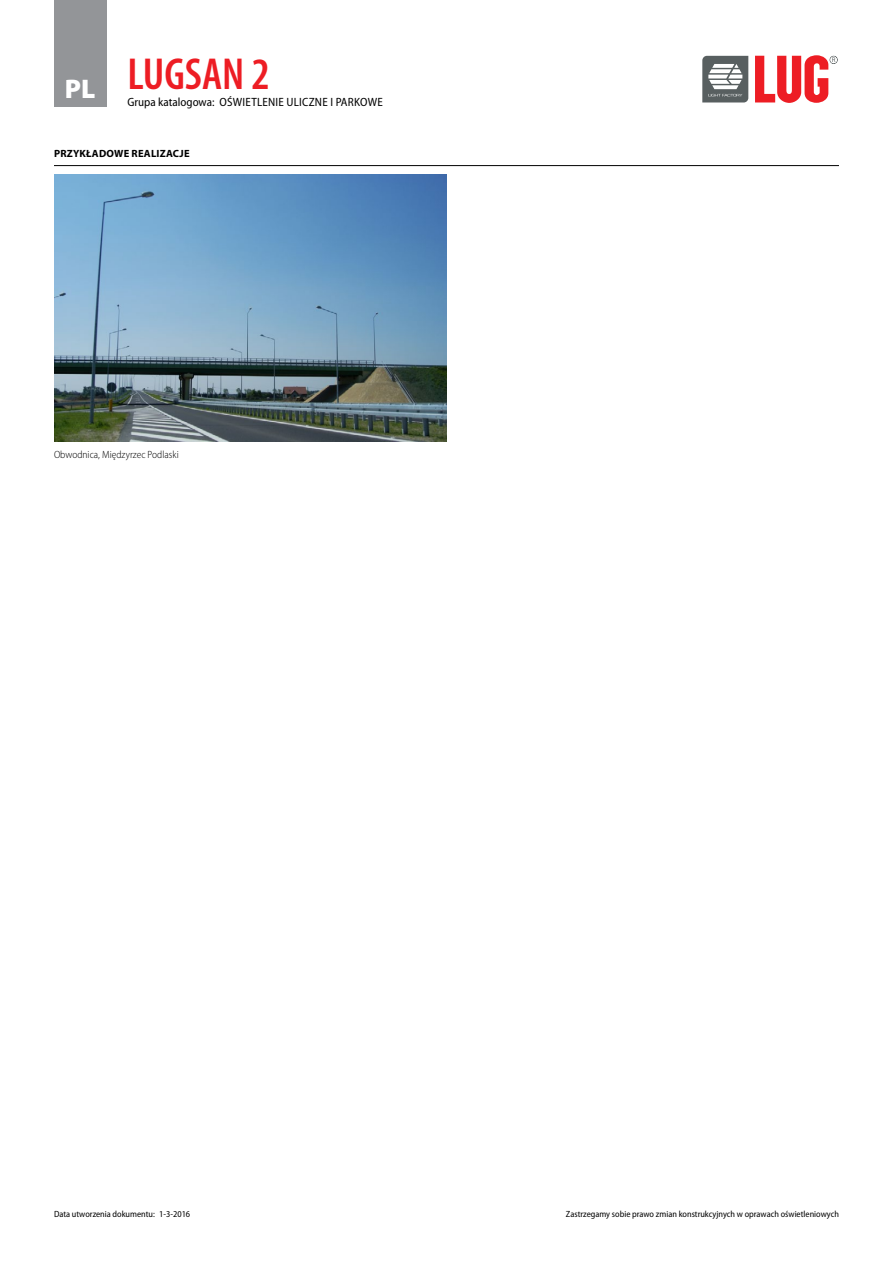
<style>
.page{position:relative;width:893px;height:1263px;background:#fff}
.page>*{position:absolute;margin:0;border:0;box-sizing:border-box;transform-origin:0 0}
.t1{font:600 condensed 45px "Myriad Pro";color:#ed1d24}
.t2{font:900 27px "Myriad Pro";color:#fff}
.t3{font:semi-condensed 12px "Myriad Pro";letter-spacing:.02em;color:#000}
.Przypis{font:300 semi-condensed 10.5px "Myriad Pro";color:#000}
.Naglowek_sekcji{font:700 10.5px "Myriad Pro";letter-spacing:.02em;color:#000}
.t4{font:semi-condensed 9px "Myriad Pro";color:#000}
</style>
<div class="page">
<div style="left:54px;top:0;width:52px;height:106px;background:#939598"></div>
<svg style="left:755px;top:55px;width:83px;height:48px"></svg>
<svg style="left:702px;top:56px;width:46px;height:46px"></svg>
<img style="left:54px;top:174px;width:392px;height:267px">
<hr style="left:54px;top:165px;width:785px;height:1px;background:#000">
<h2 class="t2" style="left:65px;top:71px;width:32px">PL</h2>
<h1 class="t1" style="left:128px;top:50px;width:144px">LUGSAN 2</h1>
<h3 class="t3" style="left:128px;top:96px;width:257px">Grupa katalogowa: OŚWIETLENIE ULICZNE I PARKOWE</h3>
<p class="Naglowek_sekcji" style="left:54px;top:146px;width:137px">PRZYKŁADOWE REALIZACJE</p>
<p class="Przypis" style="left:54px;top:449px;width:126px">Obwodnica, Międzyrzec Podlaski</p>
<p class="t4" style="left:54px;top:1209px;width:102px">Data utworzenia dokumentu:</p>
<p class="t4" style="left:566px;top:1209px;width:275px">Zastrzegamy sobie prawo zmian konstrukcyjnych w oprawach oświetleniowych</p>
<p class="t4" style="left:159px;top:1209px;width:33px">1-3-2016</p>
</div>
